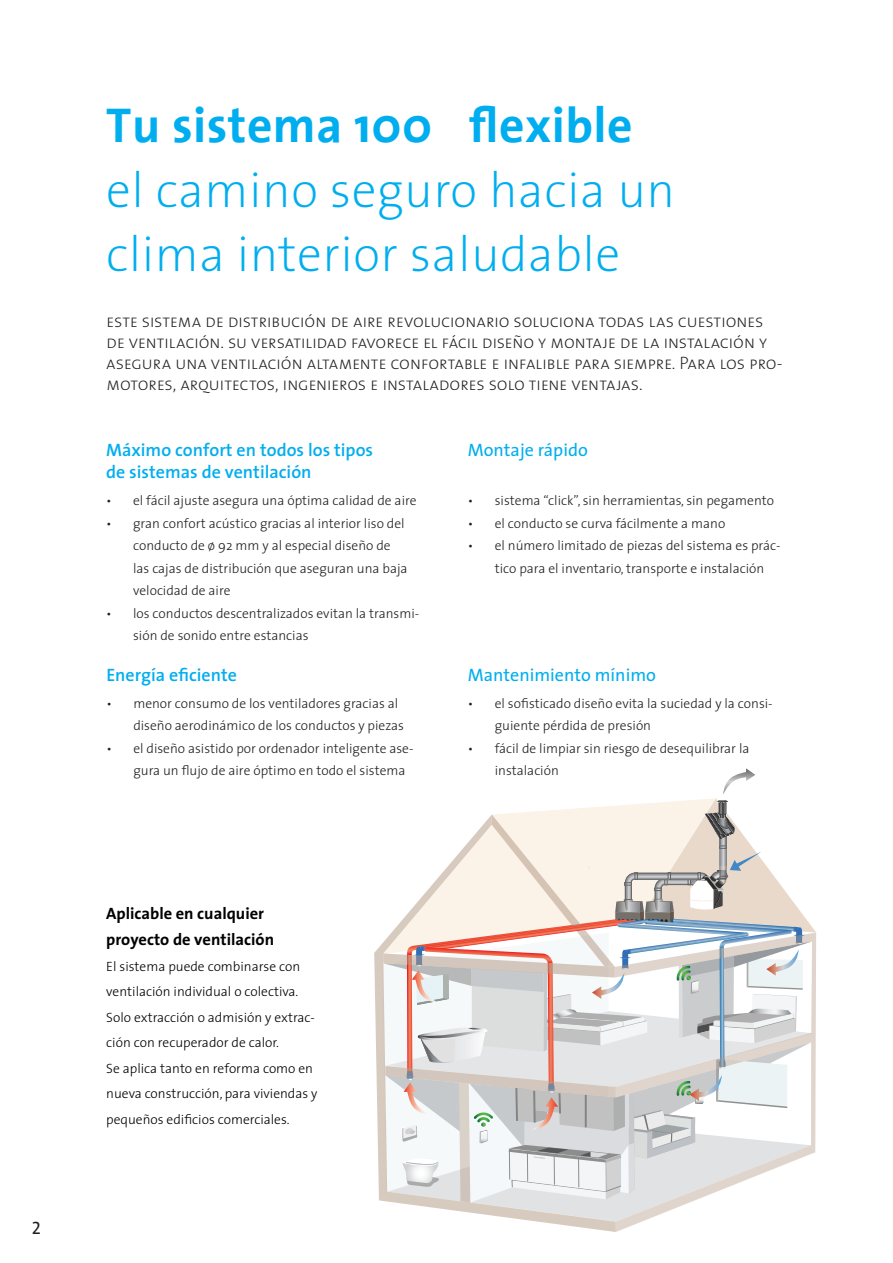
<style>
.page{position:relative;width:893px;height:1263px;background:#fff}
.page>*{position:absolute;margin:0;border:0;box-sizing:border-box;transform-origin:0 0}
.t1{font:200 49.5px/64.5px "The Sans B2";letter-spacing:.01em;color:#00aeef}
.t2{font:700 49.5px "The Sans";letter-spacing:.01em;color:#00aeef}
.t3{font:18px/21px "The Sans Extra Light Caps";letter-spacing:-.02em;color:#231f20}
.t4{font:600 18px/21.6px "The Sans";color:#00aeef}
.t5{font:18px "The Sans";color:#00aeef}
.t6{font:18px "The Sans Regular Caps";color:#231f20}
.t7{font:700 16.5px/25.5px "The Sans";color:#000}
.t8{font:300 13.5px/22.5px "The Sans";color:#231f20}
.t9{font:300 13.5px/25.5px "The Sans";color:#000}
</style>
<div class="page">
<svg style="left:374px;top:943px;width:241px;height:289px"></svg>
<svg style="left:383px;top:768px;width:433px;height:453px"></svg>
<h2 class="t6" style="left:32px;top:1218px;width:11px">2</h2>
<h1 class="t2" style="left:106px;top:84px;width:528px">Tu sistema 100% flexible</h1>
<h1 class="t1" style="left:106px;top:160px;width:571px">el camino seguro hacia un clima interior saludable</h1>
<p class="t3" style="left:106px;top:311px;width:678px">este sistema de distribución de aire revolucionario soluciona todas las cuestiones de ventilación. su versatilidad favorece el fácil diseño y montaje de la instalación y asegura una ventilación altamente confortable e infalible para siempre. Para los pro&shy;motores, arquitectos, ingenieros e instaladores solo tiene ventajas.</p>
<h2 class="t4" style="left:106px;top:439px;width:269px">Máximo confort en todos los tipos de sistemas de ventilación</h2>
<p class="t8" style="left:106px;top:489px;width:312px">• el fácil ajuste asegura una óptima calidad de aire</p>
<p class="t8" style="left:133px;top:511px;width:276px;text-indent:-27px">• gran confort acústico gracias al interior liso del conducto de ø 92 mm y al especial diseño de las cajas de distribución que aseguran una baja velocidad de aire</p>
<p class="t8" style="left:133px;top:601px;width:288px;text-indent:-27px">• los conductos descentralizados evitan la transmi&shy;sión de sonido entre estancias</p>
<h2 class="t4" style="left:106px;top:663px;width:132px">Energía eficiente</h2>
<p class="t8" style="left:133px;top:692px;width:272px;text-indent:-27px">• menor consumo de los ventiladores gracias al diseño aerodinámico de los conductos y piezas</p>
<p class="t8" style="left:133px;top:737px;width:282px;text-indent:-27px">• el diseño asistido por ordenador inteligente ase&shy;gura un fl ujo de aire óptimo en todo el sistema</p>
<h2 class="t5" style="left:468px;top:435px;width:122px">Montaje rápido</h2>
<p class="t8" style="left:468px;top:489px;width:308px">• sistema “click”, sin herramientas, sin pegamento</p>
<p class="t8" style="left:468px;top:511px;width:259px">• el conducto se curva fácilmente a mano</p>
<p class="t8" style="left:495px;top:534px;width:287px;text-indent:-27px">• el número limitado de piezas del sistema es prác&shy;tico para el inventario, transporte e instalación</p>
<h2 class="t5" style="left:468px;top:660px;width:190px">Mantenimiento mínimo</h2>
<p class="t8" style="left:495px;top:692px;width:279px;text-indent:-27px">• el sofisticado diseño evita la suciedad y la consi&shy;guiente pérdida de presión</p>
<p class="t8" style="left:495px;top:737px;width:256px;text-indent:-27px">• fácil de limpiar sin riesgo de desequilibrar la instalación</p>
<p class="t7" style="left:106px;top:900px;width:169px">Aplicable en cualquier proyecto de ventilación</p>
<p class="t9" style="left:106px;top:953px;width:213px">El sistema puede combinarse con ventilación individual o colectiva.<br>Solo extracción o admisión y extrac&shy;ción con recuperador de calor.<br>Se aplica tanto en reforma como en nueva construcción, para viviendas y pequeños edificios comerciales.</p>
</div>
